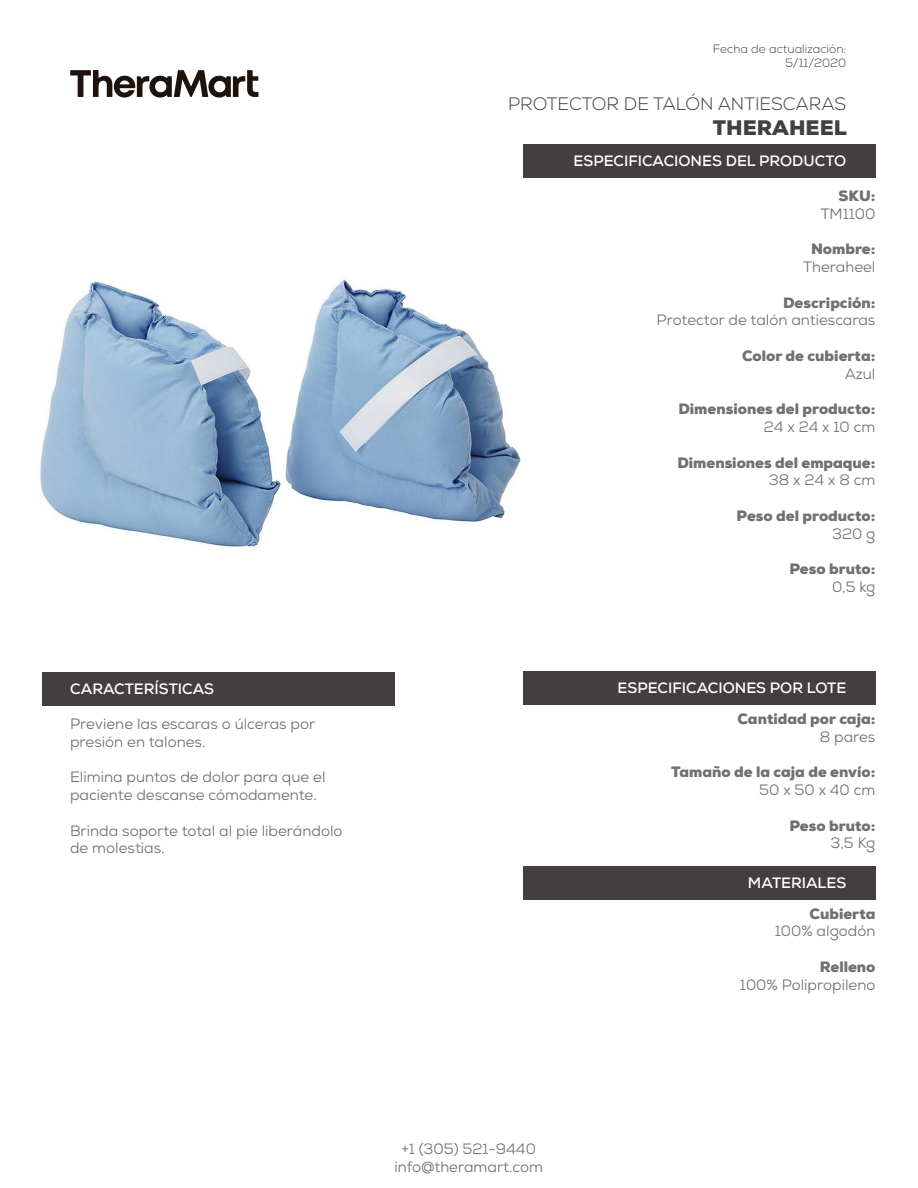
<style>
.page{position:relative;width:918px;height:1188px;background:#fff}
.page>*{position:absolute;margin:0;border:0;box-sizing:border-box;transform-origin:0 0}
.t1{font:900 21px "Nexa";color:#433f40}
.t2{font:300 18px "Nexa";color:#433f40}
.t3{font:15px/17.7px "Nexa";color:#717070}
.t4{font:900 15px "Nexa";color:#717070}
.t5{font:700 15px "Nexa";color:#fff}
.t6{font:300 12px/14.4px "Nexa";color:#433f40;text-align:right}
</style>
<div class="page">
<svg style="left:70px;top:70px;width:188px;height:28px"></svg>
<div style="left:523px;top:144px;width:352px;height:34px;background:#433f40"></div>
<div style="left:523px;top:671px;width:352px;height:34px;background:#433f40"></div>
<div style="left:43px;top:672px;width:352px;height:34px;background:#433f40"></div>
<div style="left:523px;top:866px;width:352px;height:34px;background:#433f40"></div>
<img style="left:40px;top:279px;width:481px;height:268px">
<p class="t5" style="left:70px;top:680px;width:145px">CARACTERÍSTICAS</p>
<p class="t3" style="left:70px;top:715px;width:247px">Previene las escaras o úlceras por presión en talones.</p>
<p class="t3" style="left:70px;top:768px;width:257px">Elimina puntos de dolor para que el paciente descanse cómodamente.</p>
<p class="t3" style="left:70px;top:822px;width:274px">Brinda soporte total al pie liberándolo de molestias.</p>
<p class="t6" style="left:713px;top:42px;width:135px">Fecha de actualización:<br>5/11/2020</p>
<p class="t2" style="left:508px;top:93px;width:340px">PROTECTOR DE TALÓN ANTIESCARAS</p>
<h1 class="t1" style="left:713px;top:114px;width:136px">THERAHEEL</h1>
<p class="t5" style="left:574px;top:152px;width:274px">ESPECIFICACIONES DEL PRODUCTO</p>
<p class="t4" style="left:839px;top:186px;width:38px">SKU:</p>
<p class="t3" style="left:821px;top:205px;width:56px">TM1100</p>
<p class="t4" style="left:811px;top:239px;width:66px">Nombre:</p>
<p class="t3" style="left:803px;top:258px;width:74px">Theraheel</p>
<p class="t4" style="left:783px;top:293px;width:94px">Descripción:</p>
<p class="t3" style="left:657px;top:311px;width:220px">Protector de talón antiescaras</p>
<p class="t4" style="left:742px;top:346px;width:135px">Color de cubierta:</p>
<p class="t3" style="left:845px;top:365px;width:32px">Azul</p>
<p class="t4" style="left:678px;top:399px;width:199px">Dimensiones del producto:</p>
<p class="t3" style="left:764px;top:418px;width:113px">24 x 24 x 10 cm</p>
<p class="t4" style="left:677px;top:453px;width:200px">Dimensiones del empaque:</p>
<p class="t3" style="left:769px;top:471px;width:108px">38 x 24 x 8 cm</p>
<p class="t4" style="left:737px;top:506px;width:140px">Peso del producto:</p>
<p class="t3" style="left:832px;top:525px;width:45px">320 g</p>
<p class="t4" style="left:789px;top:559px;width:88px">Peso bruto:</p>
<p class="t3" style="left:832px;top:578px;width:45px">0,5 kg</p>
<p class="t5" style="left:618px;top:678px;width:230px">ESPECIFICACIONES POR LOTE</p>
<p class="t4" style="left:738px;top:709px;width:139px">Cantidad por caja:</p>
<p class="t3" style="left:820px;top:728px;width:57px">8 pares</p>
<p class="t4" style="left:671px;top:762px;width:206px">Tamaño de la caja de envío:</p>
<p class="t3" style="left:759px;top:781px;width:118px">50 x 50 x 40 cm</p>
<p class="t4" style="left:789px;top:816px;width:88px">Peso bruto:</p>
<p class="t3" style="left:831px;top:834px;width:46px">3,5 Kg</p>
<p class="t5" style="left:748px;top:873px;width:100px">MATERIALES</p>
<p class="t4" style="left:810px;top:904px;width:67px">Cubierta</p>
<p class="t3" style="left:775px;top:922px;width:102px">100% algodón</p>
<p class="t4" style="left:820px;top:957px;width:57px">Relleno</p>
<p class="t3" style="left:740px;top:976px;width:137px">100% Polipropileno</p>
<p class="t3" style="left:394px;top:1140px;width:150px;text-align:center">+1 (305) 521-9440 info@theramart.com</p>
</div>
